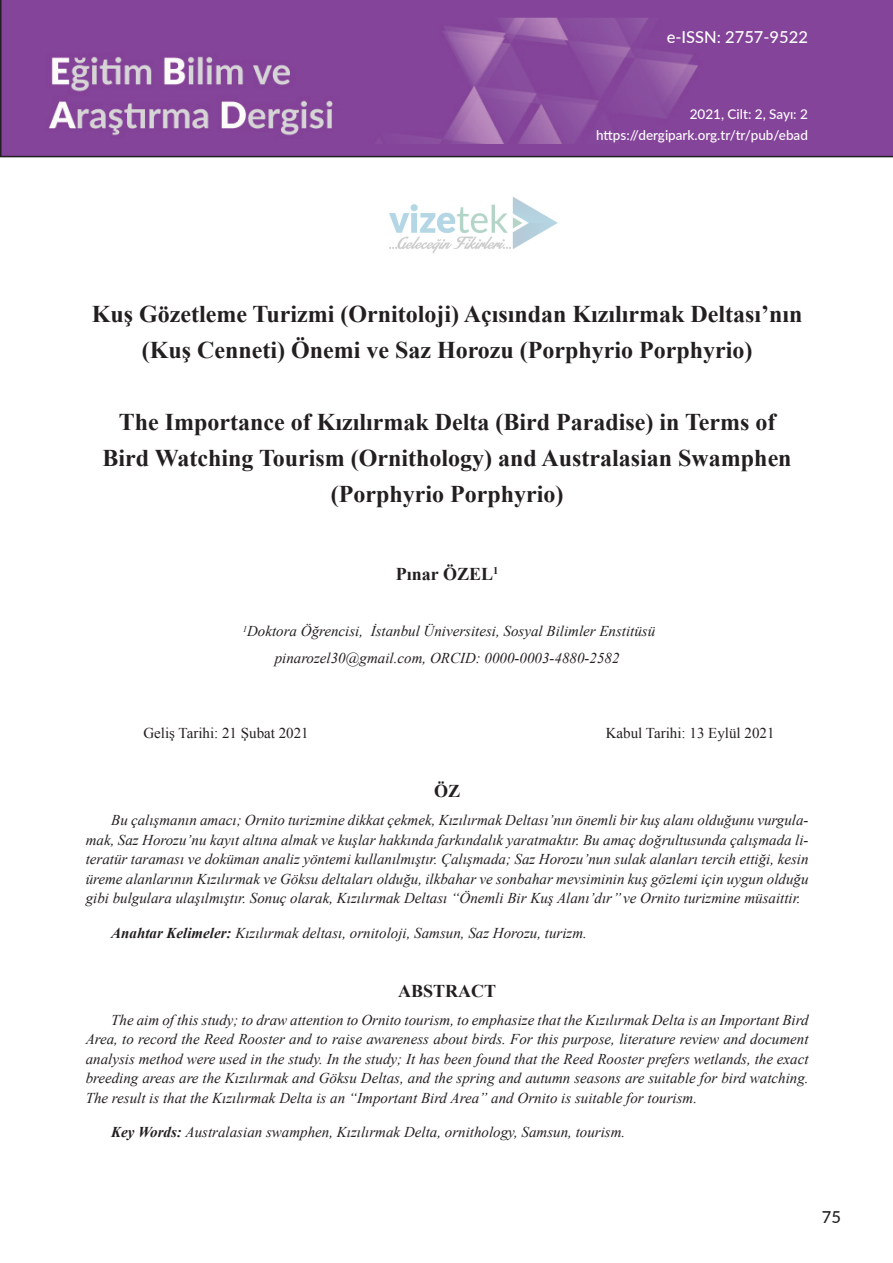
<style>
.page{position:relative;width:893px;height:1263px;background:#fff}
.page>*{position:absolute;margin:0;border:0;box-sizing:border-box;transform-origin:0 0}
.t1{font:700 24px/36px "Times New Roman";color:#231f20;text-align:center}
.t2{font:700 18px "Times New Roman";color:#231f20}
.t3{font:500 16.5px "Lato";color:#fff}
.t4{font:500 16.5px "Lato";color:#231f20}
.t5{font:italic 15px/19.5px "Times New Roman";color:#231f20;text-align:justify}
.t6{font:15px "Times New Roman";color:#231f20}
.t7{font:500 13.5px/20.4px "Lato";color:#fff;text-align:right}
.s1{font-weight:700}
</style>
<div class="page">
<div style="left:0;top:0;width:893px;height:157px;background:#844499"></div>
<img style="left:18px;top:17px;width:857px;height:127px">
<img style="left:389px;top:197px;width:169px;height:57px">
<p class="t3" style="left:667px;top:25px;width:143px">e-ISSN: 2757-9522</p>
<p class="t7" style="left:596px;top:104px;width:213px">2021, Cilt: 2, Sayı: 2 https://dergipark.org.tr/tr/pub/ebad</p>
<h1 class="t1" style="left:92px;top:296px;width:712px">Kuş Gözetleme Turizmi (Ornitoloji) Açısından Kızılırmak Deltası’nın (Kuş Cenneti) Önemi ve Saz Horozu (Porphyrio Porphyrio)</h1>
<h1 class="t1" style="left:103px;top:404px;width:691px">The Importance of Kızılırmak Delta (Bird Paradise) in Terms of<br>Bird Watching Tourism (Ornithology) and Australasian Swamphen (Porphyrio Porphyrio)</h1>
<p class="t2" style="left:396px;top:562px;width:104px">Pınar ÖZEL<sup>1</sup></p>
<p class="t5" style="left:243px;top:618px;width:414px;line-height:26.7px;text-align:center"><sup>1</sup>Doktora Öğrencisi, İstanbul Üniversitesi, Sosyal Bilimler Enstitüsü pinarozel30@gmail.com, ORCID: 0000-0003-4880-2582</p>
<p class="t6" style="left:143px;top:723px;width:167px">Geliş Tarihi: 21 Şubat 2021</p>
<p class="t6" style="left:606px;top:723px;width:170px">Kabul Tarihi: 13 Eylül 2021</p>
<p class="t2" style="left:434px;top:778px;width:28px">ÖZ</p>
<p class="t5" style="left:86px;top:810px;width:724px;text-indent:26px">Bu çalışmanın amacı; Ornito turizmine dikkat çekmek, Kızılırmak Deltası’nın önemli bir kuş alanı olduğunu vurgula&shy;mak, Saz Horozu’nu kayıt altına almak ve kuşlar hakkında farkındalık yaratmaktır. Bu amaç doğrultusunda çalışmada li&shy;teratür taraması ve doküman analiz yöntemi kullanılmıştır. Çalışmada; Saz Horozu’nun sulak alanları tercih ettiği, kesin üreme alanlarının Kızılırmak ve Göksu deltaları olduğu, ilkbahar ve sonbahar mevsiminin kuş gözlemi için uygun olduğu gibi bulgulara ulaşılmıştır. Sonuç olarak, Kızılırmak Deltası “Önemli Bir Kuş Alanı’dır’’ ve Ornito turizmine müsaittir.</p>
<p class="t5" style="left:111px;top:922px;width:477px"><span class="s1">Anahtar Kelimeler:</span> Kızılırmak deltası, ornitoloji, Samsun, Saz Horozu, turizm.</p>
<p class="t2" style="left:398px;top:978px;width:100px">ABSTRACT</p>
<p class="t5" style="left:86px;top:1009px;width:724px;text-indent:26px">The aim of this study; to draw attention to Ornito tourism, to emphasize that the Kızılırmak Delta is an Important Bird Area, to record the Reed Rooster and to raise awareness about birds. For this purpose, literature review and document analysis method were used in the study. In the study; It has been found that the Reed Rooster prefers wetlands, the exact breeding areas are the Kızılırmak and Göksu Deltas, and the spring and autumn seasons are suitable for bird watching.<br>The result is that the Kızılırmak Delta is an “Important Bird Area” and Ornito is suitable for tourism.</p>
<p class="t5" style="left:111px;top:1122px;width:516px"><span class="s1">Key Words:</span> Australasian swamphen, Kızılırmak Delta, ornithology, Samsun, tourism.</p>
<p class="t4" style="left:822px;top:1205px;width:21px">75</p>
</div>
